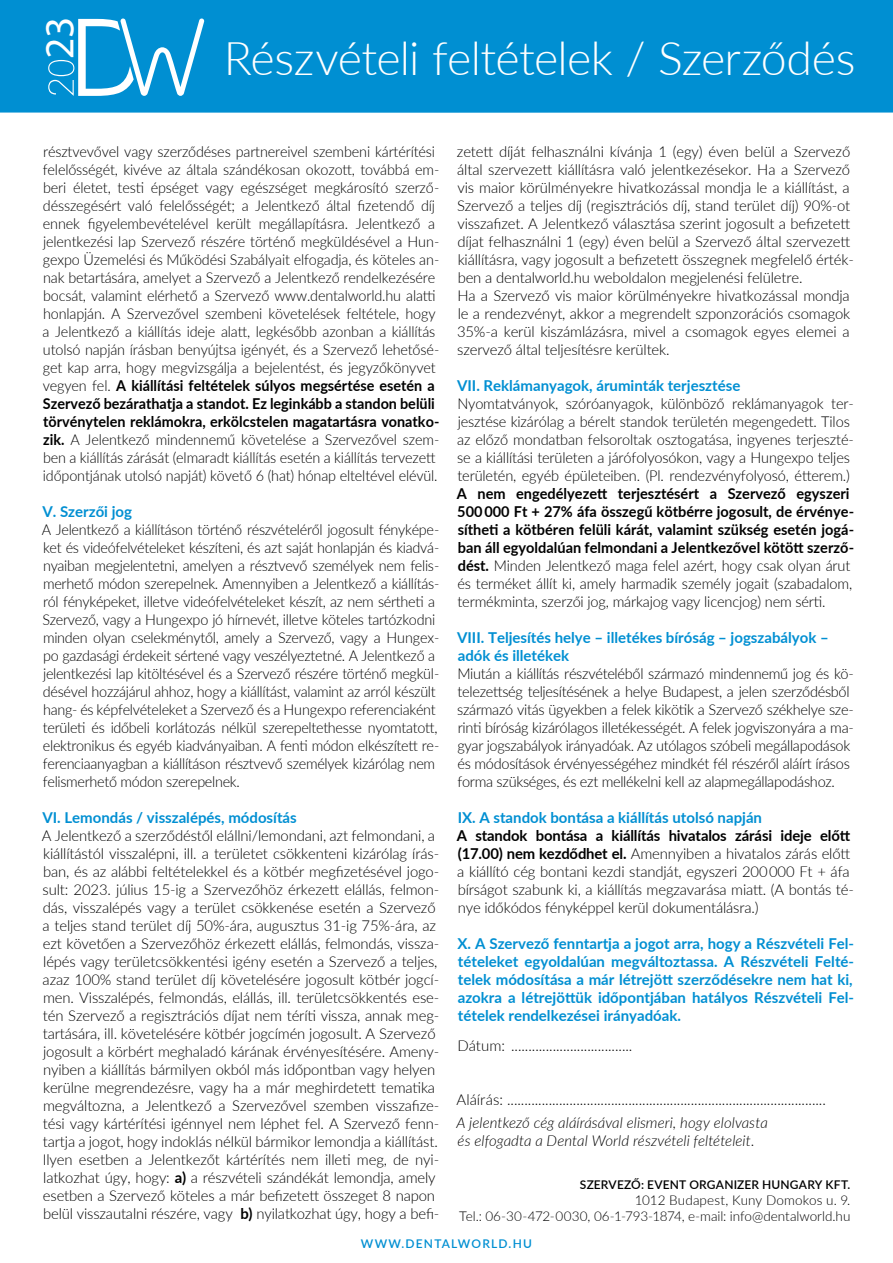
<style>
.page{position:relative;width:893px;height:1263px;background:#fff}
.page>*{position:absolute;margin:0;border:0;box-sizing:border-box;transform-origin:0 0}
.t1{font:300 46.5px "Lato";letter-spacing:-.015em;color:#fff}
.t2{font:41.55px "Myriad Pro";color:#fff}
.t3{font:300 15px/18px "Lato";letter-spacing:-.01em;color:#000}
.t4{font:300 15px/18px "Lato";letter-spacing:-.01em;color:#000;scale:.96 1}
.t5{font:700 15px/18px "Lato";color:#008fd2}
.t6{font:700 15px/18px "Lato";color:#000}
.t7{font:italic 300 15px/18px "Lato";letter-spacing:.005em;color:#000}
.t8{font:300 13.5px/16.2px "Lato";color:#000;text-align:right}
.t9{font:600 12px "Lato";letter-spacing:.015em;color:#000}
.t10{font:600 12px "Lato";letter-spacing:.1em;color:#008fd2}
.s1{font-weight:700}
.s2{font-weight:300}
.s3{font-style:normal}
</style>
<div class="page">
<div style="left:0;top:0;width:893px;height:113px;background:#008fd2"></div>
<svg style="left:48px;top:18px;width:156px;height:78px"></svg>
<h2 class="t2" style="left:34px;top:59px;width:44px;rotate:-90deg">23</h2>
<h1 class="t1" style="left:224px;top:26px;width:633px">Részvételi feltételek / Szerződés</h1>
<p class="t4" style="left:43px;top:142px;width:415px">résztvevővel vagy szerződéses partnereivel szembeni kártérítési felelősségét, kivéve az általa szándékosan okozott, továbbá em&shy;beri életet, testi épséget vagy egészséget megkárosító szerző&shy;désszegésért való felelősségét; a Jelentkező által fizetendő díj ennek figyelembevételével került megállapításra. Jelentkező a jelentkezési lap Szervező részére történő megküldésével a Hun&shy;gexpo Üzemelési és Működési Szabályait elfogadja, és köteles an&shy;nak betartására, amelyet a Szervező a Jelentkező rendelkezésére bocsát, valamint elérhető a Szervező www.dentalworld.hu alatti honlapján. A Szervezővel szembeni követelések feltétele, hogy a Jelentkező a kiállítás ideje alatt, legkésőbb azonban a kiállítás utolsó napján írásban benyújtsa igényét, és a Szervező lehetősé&shy;get kap arra, hogy megvizsgálja a bejelentést, és jegyzőkönyvet vegyen fel. <span class="s1">A kiállítási feltételek súlyos megsértése esetén a Szervező bezárathatja a standot. Ez leginkább a standon belüli törvénytelen reklámokra, erkölcstelen magatartásra vonatko&shy;zik.</span> A Jelentkező mindennemű követelése a Szervezővel szem&shy;ben a kiállítás zárását (elmaradt kiállítás esetén a kiállítás tervezett időpontjának utolsó napját) követő 6 (hat) hónap elteltével elévül.</p>
<p class="t5" style="left:42px;top:502px;width:91px">V. Szerzői jog</p>
<p class="t4" style="left:42px;top:520px;width:416px">A Jelentkező a kiállításon történő részvételéről jogosult fényképe&shy;ket és videófelvételeket készíteni, és azt saját honlapján és kiadvá&shy;nyaiban megjelentetni, amelyen a résztvevő személyek nem felis&shy;merhető módon szerepelnek. Amennyiben a Jelentkező a kiállítás&shy;ról fényképeket, illetve videófelvételeket készít, az nem sértheti a Szervező, vagy a Hungexpo jó hírnevét, illetve köteles tartózkodni minden olyan cselekménytől, amely a Szervező, vagy a Hungex&shy;po gazdasági érdekeit sértené vagy veszélyeztetné. A Jelentkező a jelentkezési lap kitöltésével és a Szervező részére történő megkül&shy;désével hozzájárul ahhoz, hogy a kiállítást, valamint az arról készült hang- és képfelvételeket a Szervező és a Hungexpo referenciaként területi és időbeli korlátozás nélkül szerepeltethesse nyomtatott, elektronikus és egyéb kiadványaiban. A fenti módon elkészített re&shy;ferenciaanyagban a kiállításon résztvevő személyek kizárólag nem felismerhető módon szerepelnek.</p>
<p class="t5" style="left:42px;top:808px;width:256px">VI. Lemondás / visszalépés, módosítás</p>
<p class="t3" style="left:42px;top:826px;width:399px">A Jelentkező a szerződéstől elállni/lemondani, azt felmondani, a kiállítástól visszalépni, ill. a területet csökkenteni kizárólag írás&shy;ban, és az alábbi feltételekkel és a kötbér megfizetésével jogo&shy;sult: 2023. július 15-ig a Szervezőhöz érkezett elállás, felmon&shy;dás, visszalépés vagy a terület csökkenése esetén a Szervező a teljes stand terület díj 50%-ára, augusztus 31-ig 75%-ára, az ezt követően a Szervezőhöz érkezett elállás, felmondás, vissza&shy;lépés vagy területcsökkentési igény esetén a Szervező a teljes, azaz 100% stand terület díj követelésére jogosult kötbér jogcí&shy;men. Visszalépés, felmondás, elállás, ill. területcsökkentés ese&shy;tén Szervező a regisztrációs díjat nem téríti vissza, annak meg&shy;tartására, ill. követelésére kötbér jogcímén jogosult. A Szervező jogosult a körbért meghaladó kárának érvényesítésére. Amen - nyiben a kiállítás bármilyen okból más időpontban vagy helyen kerülne megrendezésre, vagy ha a már meghirdetett tematika megváltozna, a Jelentkező a Szervezővel szemben visszafize&shy;tési vagy kártérítési igénnyel nem léphet fel. A Szervező fenn&shy;tartja a jogot, hogy indoklás nélkül bármikor lemondja a kiállítást.<br>Ilyen esetben a Jelentkezőt kártérítés nem illeti meg, de nyi&shy;latkozhat úgy, hogy: <span class="s1">a)</span> a részvételi szándékát lemondja, amely esetben a Szervező köteles a már befizetett összeget 8 napon belül visszautalni részére, vagy <span class="s1">b)</span> nyilatkozhat úgy, hogy a befi-</p>
<p class="t3" style="left:457px;top:142px;width:399px">zetett díját felhasználni kívánja 1 (egy) éven belül a Szervező által szervezett kiállításra való jelentkezésekor. Ha a Szervező vis maior körülményekre hivatkozással mondja le a kiállítást, a Szervező a teljes díj (regisztrációs díj, stand terület díj) 90%-ot visszafizet. A Jelentkező választása szerint jogosult a befizetett díjat felhasználni 1 (egy) éven belül a Szervező által szervezett kiállításra, vagy jogosult a befizetett összegnek megfelelő érték&shy;ben a dentalworld.hu weboldalon megjelenési felületre.<br>Ha a Szervező vis maior körülményekre hivatkozással mondja le a rendezvényt, akkor a megrendelt szponzorációs csomagok 35%-a kerül kiszámlázásra, mivel a csomagok egyes elemei a szervező által teljesítésre kerültek.</p>
<p class="t5" style="left:457px;top:376px;width:285px">VII. Reklámanyagok, áruminták terjesztése</p>
<p class="t3" style="left:457px;top:394px;width:398px">Nyomtatványok, szóróanyagok, különböző reklámanyagok ter&shy;jesztése kizárólag a bérelt standok területén megengedett. Tilos az előző mondatban felsoroltak osztogatása, ingyenes terjeszté&shy;se a kiállítási területen a járófolyosókon, vagy a Hungexpo teljes területén, egyéb épületeiben. (Pl. rendezvényfolyosó, étterem.)</p>
<p class="t6" style="left:457px;top:484px;width:399px">A nem engedélyezett terjesztésért a Szervező egyszeri 500 000 Ft + 27% áfa összegű kötbérre jogosult, de érvénye&shy;sítheti a kötbéren felüli kárát, valamint szükség esetén jogá&shy;ban áll egyoldalúan felmondani a Jelentkezővel kötött szerző&shy;dést. <span class="s2">Minden Jelentkező maga felel azért, hogy csak olyan árut és terméket állít ki, amely harmadik személy jogait (szabadalom, termékminta, szerzői jog, márkajog vagy licencjog) nem sérti.</span></p>
<p class="t5" style="left:457px;top:628px;width:373px">VIII. Teljesítés helye – illetékes bíróság – jogszabályok – adók és illetékek</p>
<p class="t3" style="left:457px;top:664px;width:398px">Miután a kiállítás részvételéből származó mindennemű jog és kö&shy;telezettség teljesítésének a helye Budapest, a jelen szerződésből származó vitás ügyekben a felek kikötik a Szervező székhelye sze&shy;rinti bíróság kizárólagos illetékességét. A felek jogviszonyára a ma&shy;gyar jogszabályok irányadóak. Az utólagos szóbeli megállapodások és módosítások érvényességéhez mindkét fél részéről aláírt írásos forma szükséges, és ezt mellékelni kell az alapmegállapodáshoz.</p>
<p class="t5" style="left:458px;top:808px;width:306px">IX. A standok bontása a kiállítás utolsó napján</p>
<p class="t3" style="left:457px;top:826px;width:399px"><span class="s1">A standok bontása a kiállítás hivatalos zárási ideje előtt (17.00) nem kezdődhet el.</span> Amennyiben a hivatalos zárás előtt a kiállító cég bontani kezdi standját, egyszeri 200 000 Ft + áfa bírságot szabunk ki, a kiállítás megzavarása miatt. (A bontás té&shy;nye időkódos fényképpel kerül dokumentálásra.)</p>
<p class="t5" style="left:457px;top:934px;width:398px;text-align:justify">X. A Szervező fenntartja a jogot arra, hogy a Részvételi Fel&shy;tételeket egyoldalúan megváltoztassa. A Részvételi Felté&shy;telek módosítása a már létrejött szerződésekre nem hat ki, azokra a létrejöttük időpontjában hatályos Részvételi Fel&shy;tételek rendelkezései irányadóak.</p>
<p class="t3" style="left:457px;top:1036px;width:53px">Dátum: ...................................</p>
<p class="t3" style="left:456px;top:1090px;width:56px">Aláírás: ............................................................................................</p>
<p class="t7" style="left:456px;top:1113px;width:313px">A jelentkező cég aláírásával elismeri, hogy elolvasta és elfogadta a Dental World részvételi feltételeit<span class="s3">.</span></p>
<p class="t9" style="left:580px;top:1175px;width:272px">SZERVEZŐ: EVENT ORGANIZER HUNGARY KFT.</p>
<p class="t8" style="left:459px;top:1191px;width:393px">1012 Budapest, Kuny Domokos u. 9.<br>Tel.: 06-30-472-0030, 06-1-793-1874, e-mail: info@dentalworld.hu</p>
<p class="t10" style="left:361px;top:1234px;width:172px">WWW.DENTALWORLD.HU</p>
</div>
